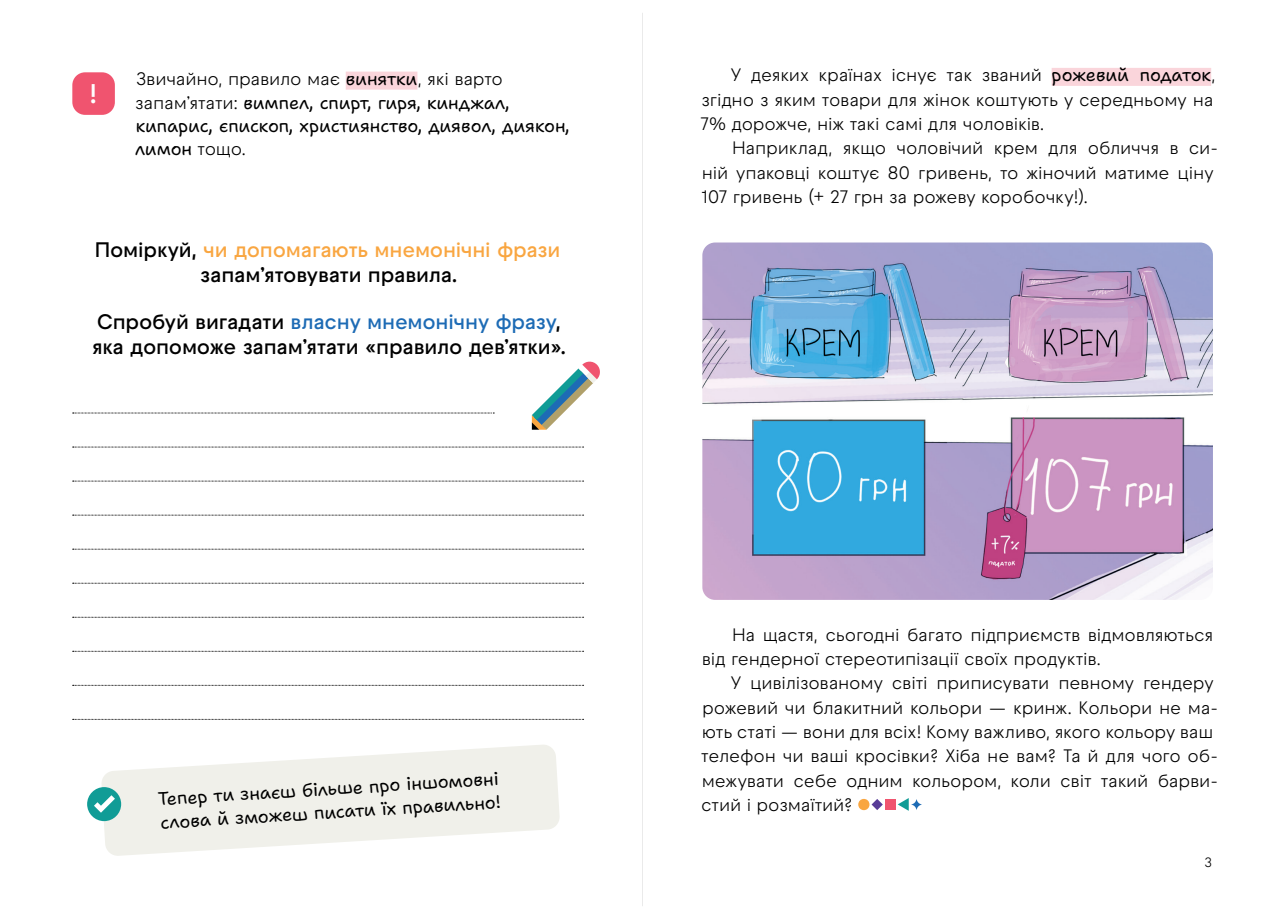
<style>
.page{position:relative;width:1285px;height:919px;background:#fff}
.page>*{position:absolute;margin:0;border:0;box-sizing:border-box;transform-origin:0 0}
.t1{font:600 27px "Raptor V3 Premium";color:#fff}
.t2{font:600 21px/25.2px "Raptor V3 Premium";letter-spacing:-.01em;color:#000;text-align:center}
.t3{font:18px/24.3px "Raptor V3 Premium";letter-spacing:-.015em;color:#000}
.t4{font:18px/23.4px "Shantell Sans";letter-spacing:-.005em;color:#000}
.t5{font:13.5px "Raptor V3 Premium";color:#000}
.s1{font-family:"Shantell Sans"}
.s2{font-family:"Raptor V3 Premium"}
.s3{color:#f9a641}
.s4{color:#1d6bb5}
</style>
<div class="page">
<div style="left:346px;top:72px;width:71px;height:18px;background:#fad5db"></div>
<div style="left:72px;top:72px;width:43px;height:43px;background:#f0546f;border-radius:13px"></div>
<svg style="left:101px;top:745px;width:459px;height:111px;fill:#f0f0ea"></svg>
<div style="left:87px;top:787px;width:34px;height:34px;background:#109c96;border-radius:50%"></div>
<svg style="left:94px;top:795px;width:21px;height:17px"></svg>
<svg style="left:73px;top:412px;width:421px;height:1px"></svg>
<svg style="left:73px;top:446px;width:510px;height:1px"></svg>
<svg style="left:73px;top:480px;width:510px;height:1px"></svg>
<svg style="left:73px;top:514px;width:510px;height:1px"></svg>
<svg style="left:73px;top:549px;width:510px;height:1px"></svg>
<svg style="left:73px;top:583px;width:510px;height:1px"></svg>
<svg style="left:73px;top:617px;width:510px;height:1px"></svg>
<svg style="left:73px;top:651px;width:510px;height:1px"></svg>
<svg style="left:73px;top:685px;width:510px;height:1px"></svg>
<svg style="left:73px;top:719px;width:510px;height:1px"></svg>
<svg style="left:531px;top:361px;width:69px;height:68px"></svg>
<div style="left:1051px;top:68px;width:159px;height:18px;background:#fad5db"></div>
<svg style="left:910px;top:798px;width:11px;height:12px"></svg>
<svg style="left:897px;top:798px;width:11px;height:12px"></svg>
<div style="left:884px;top:799px;width:11px;height:10px;background:#f0546f"></div>
<svg style="left:871px;top:799px;width:11px;height:11px"></svg>
<div style="left:858px;top:798px;width:11px;height:12px;background:#f9a641;border-radius:50%"></div>
<img style="left:702px;top:242px;width:510px;height:358px">
<hr style="left:642px;top:13px;width:1px;height:893px;background:#000">
<h1 class="t1" style="left:89px;top:74px;width:10px">!</h1>
<p class="t3" style="left:136px;top:67px;width:368px">Звичайно, правило має <span class="s1">винятки</span>, які варто</p>
<p class="t4" style="left:135px;top:91px;width:436px"><span class="s2">запам’ятати:</span> вимпел, спирт, гиря, кинджал, кипарис, єпископ, християнство, диявол, диякон, лимон <span class="s2">тощо.</span></p>
<p class="t2" style="left:95px;top:236px;width:467px">Поміркуй, <span class="s3">чи допомагають мнемонічні фрази </span>запам’ятовувати правила.</p>
<p class="t2" style="left:92px;top:308px;width:475px;text-align:left">Спробуй вигадати <span class="s4">власну мнемонічну фразу</span>, яка допоможе запам’ятати «правило дев’ятки».</p>
<p class="t4" style="left:157px;top:788px;width:343px;rotate:-4deg">Тепер ти знаєш більше про іншомовні слова й зможеш писати їх правильно!</p>
<p class="t3" style="left:700px;top:63px;width:516px;text-align:justify;text-indent:30px">У деяких країнах існує так званий <span class="s1">рожевий податок</span>, згідно з яким товари для жінок коштують у середньому на 7% дорожче, ніж такі самі для чоловіків.</p>
<p class="t3" style="left:701px;top:136px;width:517px;text-indent:30px">Наприклад, якщо чоловічий крем для обличчя в си&shy;ній упаковці коштує 80 гривень, то жіночий матиме ціну<br>107 гривень (+ 27 грн за рожеву коробочку!).</p>
<p class="t3" style="left:701px;top:622px;width:513px;text-indent:30px">На щастя, сьогодні багато підприємств відмовляються від гендерної стереотипізації своїх продуктів.</p>
<p class="t3" style="left:701px;top:670px;width:518px;text-indent:30px">У цивілізованому світі приписувати певному гендеру рожевий чи блакитний кольори — кринж. Кольори не ма&shy;ють статі — вони для всіх! Кому важливо, якого кольору ваш телефон чи ваші кросівки? Хіба не вам? Та й для чого об&shy;межувати себе одним кольором, коли світ такий барви&shy;стий і розмаїтий?</p>
<p class="t5" style="left:1204px;top:852px;width:9px">3</p>
</div>
